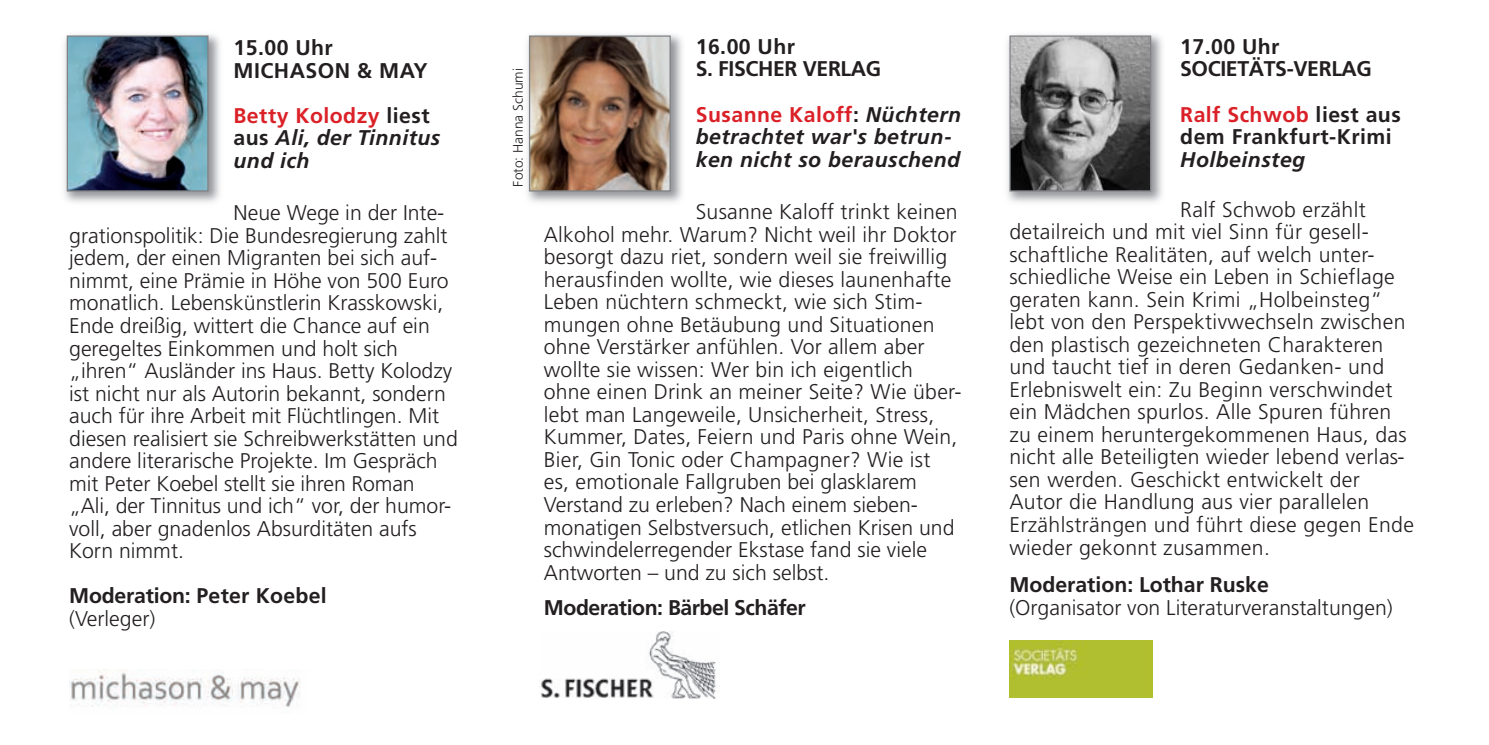
<style>
.page{position:relative;width:1489px;height:745px;background:#fff}
.page>*{position:absolute;margin:0;border:0;box-sizing:border-box;transform-origin:0 0}
.t1{font:300 21.25px/22.5px "Frutiger";letter-spacing:.01em;color:#231f20}
.t2{font:italic 700 21.25px/22.5px "Frutiger";letter-spacing:.02em;color:#231f20}
.t3{font:700 21.25px/22.5px "Frutiger";color:#231f20}
.t4{font:700 21.25px/22.5px "Frutiger";letter-spacing:.02em;color:#231f20}
.t5{font:700 21.25px/22.5px "Frutiger";letter-spacing:-.02em;color:#231f20}
.t6{font:700 21.25px "Frutiger";letter-spacing:-.025em;color:#231f20}
.t7{font:300 13.75px "Frutiger";color:#231f20}
.s1{font-style:normal;color:#db2128}
.s2{font-style:normal}
.s3{color:#db2128}
</style>
<div class="page">
<img style="left:539px;top:631px;width:177px;height:67px">
<img style="left:70px;top:669px;width:230px;height:38px">
<img style="left:1009px;top:640px;width:143px;height:57px">
<img style="left:64px;top:34px;width:156px;height:169px">
<img style="left:69px;top:37px;width:137px;height:152px">
<div style="left:67px;top:35px;width:141px;height:156px;border:1px solid #808285"></div>
<img style="left:527px;top:34px;width:155px;height:169px">
<img style="left:531px;top:37px;width:137px;height:152px">
<div style="left:529px;top:35px;width:141px;height:156px;border:1px solid #808285"></div>
<img style="left:1007px;top:34px;width:155px;height:169px">
<img style="left:1011px;top:37px;width:138px;height:152px">
<div style="left:1009px;top:35px;width:142px;height:156px;border:1px solid #808285"></div>
<p class="t4" style="left:233px;top:38px;width:195px">15.00 Uhr<br>MICHASON &amp; MAY</p>
<p class="t2" style="left:233px;top:106px;width:208px"><span class="s1">Betty Kolodzy</span> <span class="s2">liest aus</span> Ali, der Tinnitus und ich</p>
<p class="t1" style="left:69px;top:203px;width:390px;text-indent:164px">Neue Wege in der Inte&shy;grationspolitik: Die Bundesregierung zahlt jedem, der einen Migranten bei sich auf&shy;nimmt, eine Prämie in Höhe von 500 Euro monatlich. Lebenskünstlerin Krasskowski, Ende dreißig, wittert die Chance auf ein geregeltes Einkommen und holt sich „ihren“ Ausländer ins Haus. Betty Kolodzy ist nicht nur als Autorin bekannt, sondern auch für ihre Arbeit mit Flüchtlingen. Mit diesen realisiert sie Schreibwerkstätten und andere literarische Projekte. Im Gespräch mit Peter Koebel stellt sie ihren Roman „Ali, der Tinnitus und ich“ vor, der humor&shy;voll, aber gnadenlos Absurditäten aufs Korn nimmt.</p>
<p class="t3" style="left:69px;top:586px;width:259px">Moderation: Peter Koebel</p>
<p class="t1" style="left:69px;top:608px;width:88px">(Verleger)</p>
<p class="t7" style="left:512px;top:186px;width:120px;rotate:-90deg">Foto: Hanna Schumi</p>
<p class="t3" style="left:695px;top:37px;width:187px">16.00 Uhr<br>S. FISCHER VERLAG</p>
<p class="t2" style="left:695px;top:104px;width:267px"><span class="s1">Susanne Kaloff</span><span class="s2">:</span> Nüchtern betrachtet war's betrun&shy;ken nicht so berauschend</p>
<p class="t1" style="left:544px;top:202px;width:419px;text-indent:152px">Susanne Kaloff trinkt keinen Alkohol mehr. Warum? Nicht weil ihr Doktor besorgt dazu riet, sondern weil sie freiwillig herausfinden wollte, wie dieses launenhafte Leben nüchtern schmeckt, wie sich Stim&shy;mungen ohne Betäubung und Situationen ohne Verstärker anfühlen. Vor allem aber wollte sie wissen: Wer bin ich eigentlich ohne einen Drink an meiner Seite? Wie über&shy;lebt man Langeweile, Unsicherheit, Stress, Kummer, Dates, Feiern und Paris ohne Wein, Bier, Gin Tonic oder Champagner? Wie ist<br>es, emotionale Fallgruben bei glasklarem Verstand zu erleben? Nach einem sieben&shy;monatigen Selbstversuch, etlichen Krisen und schwindelerregender Ekstase fand sie viele Antworten – und zu sich selbst.</p>
<p class="t6" style="left:544px;top:598px;width:263px">Moderation: Bärbel Schäfer</p>
<p class="t5" style="left:1180px;top:37px;width:193px">17.00 Uhr<br>SOCIETÄTS-VERLAG</p>
<p class="t4" style="left:1180px;top:104px;width:222px"><span class="s3">Ralf Schwob</span> liest aus dem Frankfurt-Krimi</p>
<p class="t2" style="left:1180px;top:149px;width:126px">Holbeinsteg</p>
<p class="t1" style="left:1009px;top:199px;width:406px;text-indent:171px">Ralf Schwob erzählt detailreich und mit viel Sinn für gesell&shy;schaftliche Realitäten, auf welch unter&shy;schiedliche Weise ein Leben in Schieflage geraten kann. Sein Krimi „Holbeinsteg“ lebt von den Perspektivwechseln zwischen den plastisch gezeichneten Charakteren und taucht tief in deren Gedanken- und Erlebniswelt ein: Zu Beginn verschwindet ein Mädchen spurlos. Alle Spuren führen zu einem heruntergekommenen Haus, das nicht alle Beteiligten wieder lebend verlas&shy;sen werden. Geschickt entwickelt der Autor die Handlung aus vier parallelen Erzählsträngen und führt diese gegen Ende wieder gekonnt zusammen.</p>
<p class="t3" style="left:1009px;top:574px;width:261px">Moderation: Lothar Ruske</p>
<p class="t1" style="left:1009px;top:597px;width:385px">(Organisator von Literaturveranstaltungen)</p>
</div>
